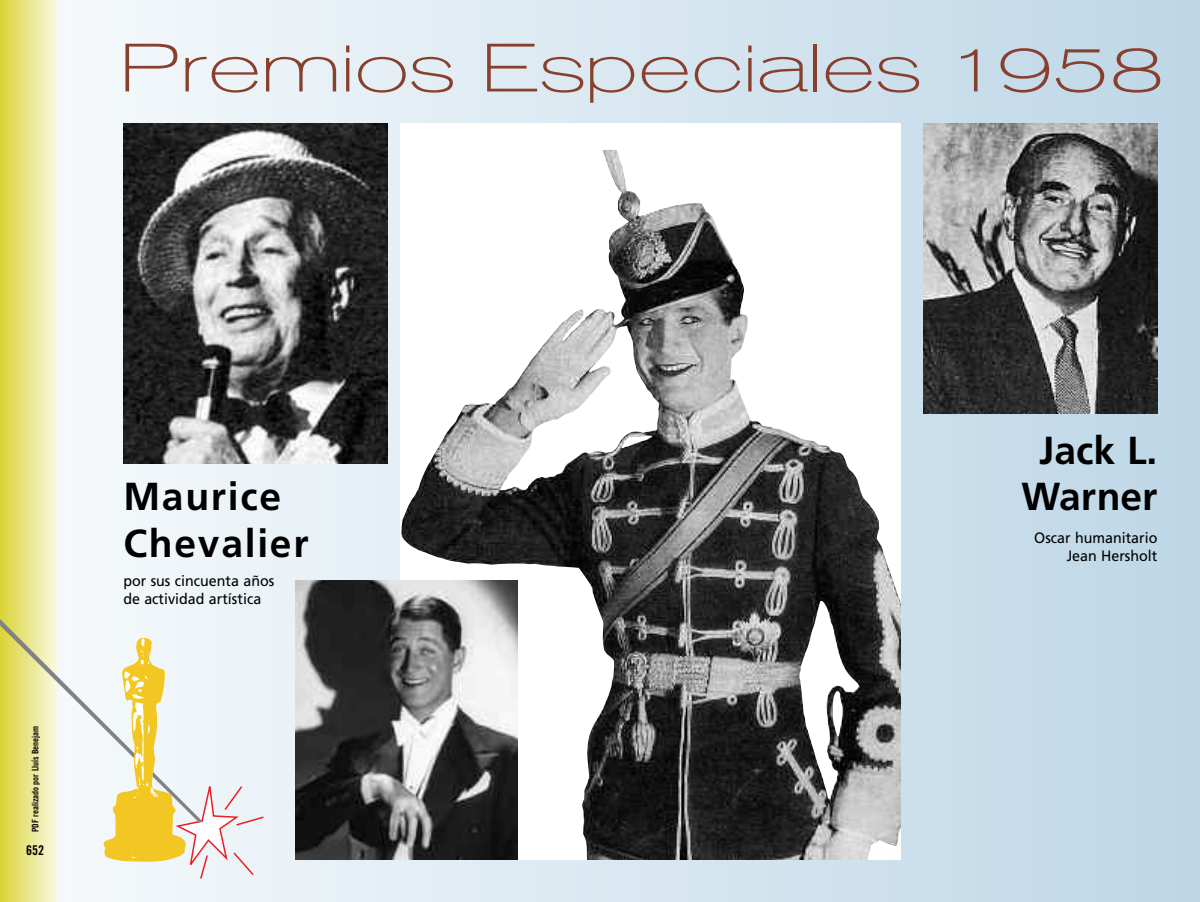
<style>
.page{position:relative;width:1200px;height:902px;background:#fff}
.page>*{position:absolute;margin:0;border:0;box-sizing:border-box;transform-origin:0 0}
.t1{font:66px "Higothic";color:#883f2c;scale:1.14 1}
.t2{font:700 39px/46.8px "Frutiger";letter-spacing:.045em;color:#000}
.t3{font:700 39px/46.8px "Frutiger";color:#000;text-align:center}
.t4{font:15px/18px "Frutiger";color:#000;text-align:right;scale:.95 1}
.t5{font:13.5px "Trade Gothic Bold Cond Twenty";color:#000}
.t6{font:9px "Trade Gothic Bold Cond Twenty";color:#000}
</style>
<div class="page">
<div style="left:0;top:0;width:1199px;height:901px;background:linear-gradient(to right,#f8fbfc,#bed6e7)"></div>
<div style="left:0;top:0;width:57px;height:901px;background:linear-gradient(to right,#dad337,#f9f9e1)"></div>
<svg style="left:0;top:605px;width:202px;height:217px"></svg>
<svg style="left:101px;top:637px;width:162px;height:241px"></svg>
<div style="left:400px;top:123px;width:500px;height:736px;background:#fff"></div>
<img style="left:401px;top:150px;width:490px;height:709px">
<img style="left:123px;top:123px;width:264px;height:340px">
<img style="left:922px;top:123px;width:235px;height:290px">
<img style="left:295px;top:580px;width:223px;height:279px">
<h1 class="t1" style="left:119px;top:30px;width:918px">Premios Especiales 1958</h1>
<p class="t6" style="left:32px;top:832px;width:108px;rotate:-90deg">PDF realizado por Lluís Benejam</p>
<p class="t5" style="left:26px;top:845px;width:19px">652</p>
<h2 class="t2" style="left:123px;top:476px;width:187px">Maurice<br>Chevalier</h2>
<p class="t4" style="left:123px;top:573px;width:160px;text-align:left">por sus cincuenta años de actividad artística</p>
<h2 class="t3" style="left:1021px;top:429px;width:137px">Jack L.<br>Warner</h2>
<p class="t4" style="left:1033px;top:530px;width:131px">Oscar humanitario<br>Jean Hersholt</p>
</div>
